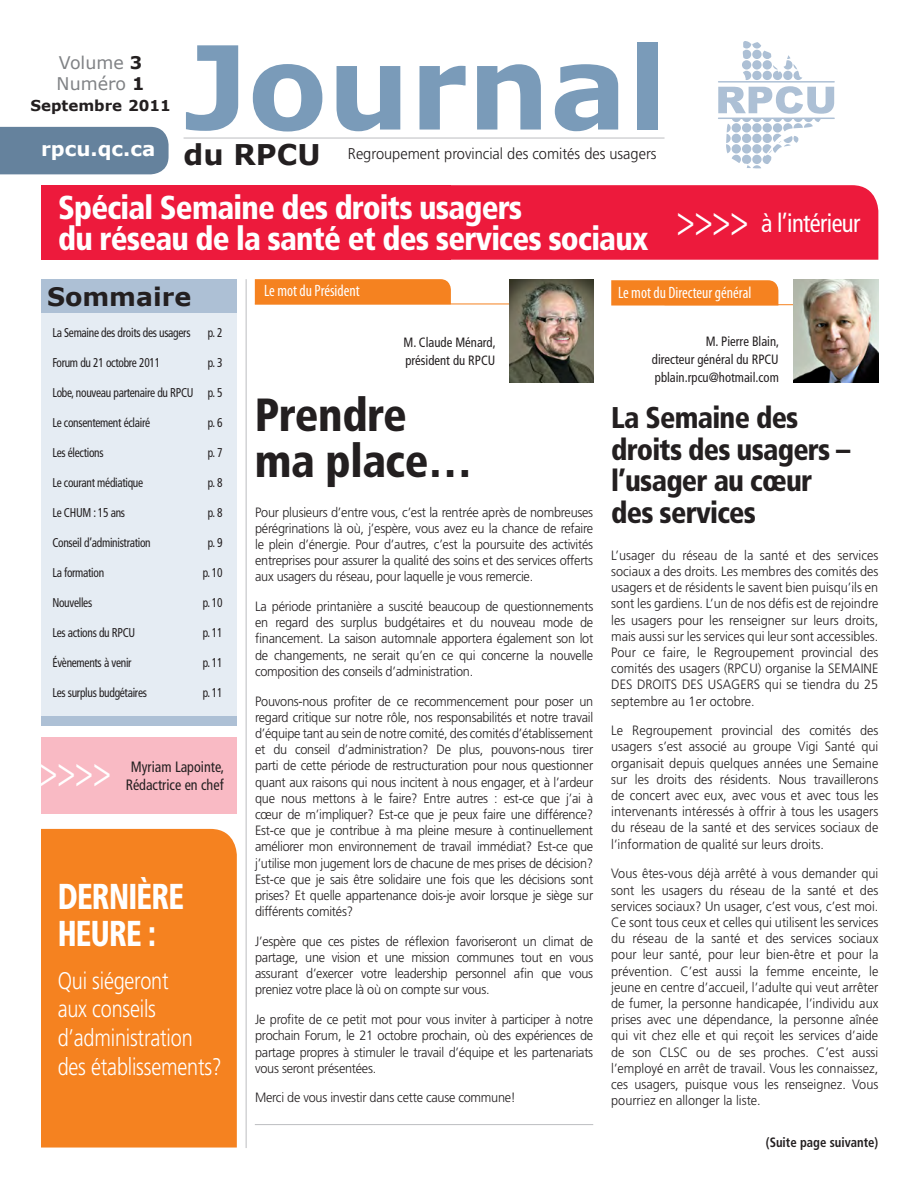
<style>
.page{position:relative;width:921px;height:1188px;background:#fff}
.page>*{position:absolute;margin:0;border:0;box-sizing:border-box;transform-origin:0 0}
.t1{font:700 115.8px "Verdana";color:#7a9bb9}
.t2{font:900 condensed 46.5px "Frutiger";letter-spacing:-.01em;color:#231f20;scale:.95 1}
.t3{font:300 42.75px "Frutiger";color:#fff;scale:.7 1}
.t4{font:900 condensed 36px/37.5px "Frutiger";letter-spacing:-.025em;color:#fff;scale:.84 1}
.t5{font:900 condensed 33px "Frutiger";letter-spacing:-.025em;color:#fff;scale:.95 1}
.t6{font:900 condensed 30px "Frutiger";letter-spacing:-.025em;color:#231f20;scale:.95 1}
.t7{font:700 28.5px "Verdana";color:#231f20}
.t8{font:condensed 25.8px "Frutiger";letter-spacing:-.025em;color:#fff;scale:.95 1}
.t9{font:700 25.35px "Verdana";color:#231f20}
.t10{font:300 24px/28.8px "Frutiger";letter-spacing:-.01em;color:#fff;scale:.83 1}
.t11{font:700 19.8px "Verdana";color:#fff}
.t12{font:17.4px "Verdana";color:#808285}
.t13{font:condensed 16.5px "Myriad Pro";color:#fff;scale:.95 1}
.t14{font:300 15.6px "Frutiger";color:#231f20;scale:.94 1}
.t15{font:condensed 15px/18px "Frutiger";color:#231f20;text-align:center;scale:.94 1}
.t16{font:700 15px "Verdana";color:#231f20}
.t17{font:300 13.5px/16.2px "Frutiger";letter-spacing:-.02em;color:#231f20;text-align:justify;scale:.94 1}
.t18{font:condensed 13.5px/18px "Frutiger";color:#231f20;scale:.94 1}
.t19{font:700 condensed 13.5px "Frutiger";color:#231f20;scale:.94 1}
.t20{font:condensed 12.75px "Frutiger";letter-spacing:-.025em;color:#231f20;scale:.89 1}
.s1{font-weight:700;color:#231f20}
</style>
<div class="page">
<div style="left:41px;top:312px;width:196px;height:413px;background:#e5ecf3"></div>
<svg style="left:718px;top:41px;width:116px;height:128px"></svg>
<hr style="left:183px;top:138px;width:481px;height:1px;background:#bcbdc0">
<div style="left:41px;top:185px;width:409px;height:75px;background:#ed1a3c"></div>
<div style="left:450px;top:185px;width:428px;height:75px;background:#ed1a3c"></div>
<hr style="left:246px;top:279px;width:1px;height:869px;background:#bcbdc0">
<div style="left:0;top:127px;width:168px;height:47px;background:#65829d"></div>
<div style="left:255px;top:279px;width:196px;height:25px;background:#f58220"></div>
<hr style="left:255px;top:304px;width:267px;height:1px;background:#f58220">
<img style="left:509px;top:279px;width:84px;height:104px">
<hr style="left:255px;top:1124px;width:338px;height:1px;background:#bcbdc0">
<div style="left:41px;top:279px;width:196px;height:34px;background:#adc0d5"></div>
<div style="left:41px;top:717px;width:196px;height:9px;background:#adc0d5"></div>
<div style="left:41px;top:829px;width:196px;height:318px;background:#f58220"></div>
<div style="left:41px;top:737px;width:196px;height:76px;background:#f9bac4"></div>
<div style="left:611px;top:280px;width:167px;height:25px;background:#f58220"></div>
<hr style="left:664px;top:304px;width:214px;height:1px;background:#f58220">
<img style="left:793px;top:279px;width:85px;height:104px">
<p class="t12" style="left:59px;top:52px;width:85px">Volume <span class="s1">3</span></p>
<p class="t12" style="left:57px;top:72px;width:90px">Numéro <span class="s1">1</span></p>
<p class="t16" style="left:30px;top:96px;width:142px">Septembre 2011</p>
<p class="t11" style="left:41px;top:137px;width:116px">rpcu.qc.ca</p>
<p class="t1" style="left:183px;top:14px;width:485px">Journal</p>
<p class="t7" style="left:183px;top:137px;width:138px">du RPCU</p>
<p class="t14" style="left:348px;top:145px;width:330px">Regroupement provincial des comités des usagers</p>
<p class="t5" style="left:58px;top:188px;width:490px">Spécial Semaine des droits usagers</p>
<p class="t5" style="left:58px;top:218px;width:622px">du réseau de la santé et des services sociaux</p>
<p class="t3" style="left:677px;top:196px;width:104px">&gt;&gt;&gt;&gt;</p>
<p class="t8" style="left:761px;top:208px;width:106px">à l’intérieur</p>
<p class="t9" style="left:47px;top:281px;width:146px">Sommaire</p>
<p class="t13" style="left:264px;top:281px;width:102px">Le mot du Président</p>
<p class="t13" style="left:618px;top:282px;width:142px">Le mot du Directeur général</p>
<p class="t20" style="left:52px;top:325px;width:157px">La Semaine des droits des usagers</p>
<p class="t20" style="left:52px;top:355px;width:123px">Forum du 21 octobre 2011</p>
<p class="t20" style="left:52px;top:385px;width:160px">Lobe, nouveau partenaire du RPCU</p>
<p class="t20" style="left:52px;top:415px;width:111px">Le consentement éclairé</p>
<p class="t20" style="left:52px;top:445px;width:59px">Les élections</p>
<p class="t20" style="left:52px;top:475px;width:104px">Le courant médiatique</p>
<p class="t20" style="left:52px;top:505px;width:83px">Le CHUM : 15 ans</p>
<p class="t20" style="left:52px;top:535px;width:112px">Conseil d’administration</p>
<p class="t20" style="left:52px;top:565px;width:60px">La formation</p>
<p class="t20" style="left:52px;top:595px;width:46px">Nouvelles</p>
<p class="t20" style="left:52px;top:625px;width:95px">Les actions du RPCU</p>
<p class="t20" style="left:52px;top:655px;width:91px">Évènements à venir</p>
<p class="t20" style="left:52px;top:685px;width:108px">Les surplus budgétaires</p>
<p class="t20" style="left:208px;top:325px;width:18px">p. 2</p>
<p class="t20" style="left:208px;top:355px;width:18px">p. 3</p>
<p class="t20" style="left:208px;top:385px;width:18px">p. 5</p>
<p class="t20" style="left:208px;top:415px;width:18px">p. 6</p>
<p class="t20" style="left:208px;top:445px;width:18px">p. 7</p>
<p class="t20" style="left:208px;top:475px;width:18px">p. 8</p>
<p class="t20" style="left:208px;top:505px;width:18px">p. 8</p>
<p class="t20" style="left:208px;top:535px;width:18px">p. 9</p>
<p class="t20" style="left:203px;top:565px;width:24px">p. 10</p>
<p class="t20" style="left:203px;top:595px;width:24px">p. 10</p>
<p class="t20" style="left:203px;top:625px;width:24px">p. 11</p>
<p class="t20" style="left:203px;top:655px;width:24px">p. 11</p>
<p class="t20" style="left:203px;top:685px;width:24px">p. 11</p>
<p class="t3" style="left:39px;top:747px;width:104px">&gt;&gt;&gt;&gt;</p>
<p class="t15" style="left:126px;top:757px;width:106px">Myriam Lapointe,<br>Rédactrice en chef</p>
<p class="t4" style="left:58px;top:877px;width:152px">DERNIÈRE<br>HEURE :</p>
<p class="t10" style="left:58px;top:966px;width:199px">Qui siégeront<br>aux conseils d’administration des établissements?</p>
<p class="t18" style="left:403px;top:333px;width:100px">M. Claude Ménard, président du RPCU</p>
<p class="t2" style="left:255px;top:387px;width:162px">Prendre</p>
<p class="t2" style="left:255px;top:433px;width:230px">ma place…</p>
<p class="t17" style="left:255px;top:504px;width:361px">Pour plusieurs d’entre vous, c’est la rentrée après de nombreuses pérégrinations là où, j’espère, vous avez eu la chance de refaire le plein d’énergie. Pour d’autres, c’est la poursuite des activités entreprises pour assurer la qualité des soins et des services offerts aux usagers du réseau, pour laquelle je vous remercie.</p>
<p class="t17" style="left:255px;top:598px;width:361px">La période printanière a suscité beaucoup de questionnements en regard des surplus budgétaires et du nouveau mode de financement. La saison automnale apportera également son lot de changements, ne serait qu’en ce qui concerne la nouvelle composition des conseils d’administration.</p>
<p class="t17" style="left:255px;top:693px;width:361px">Pouvons-nous profiter de ce recommencement pour poser un regard critique sur notre rôle, nos responsabilités et notre travail d’équipe tant au sein de notre comité, des comités d’établissement et du conseil d’administration? De plus, pouvons-nous tirer parti de cette période de restructuration pour nous questionner quant aux raisons qui nous incitent à nous engager, et à l’ardeur que nous mettons à le faire? Entre autres : est-ce que j’ai à cœur de m’impliquer? Est-ce que je peux faire une différence?<br>Est-ce que je contribue à ma pleine mesure à continuellement améliorer mon environnement de travail immédiat? Est-ce que j’utilise mon jugement lors de chacune de mes prises de décision?<br>Est-ce que je sais être solidaire une fois que les décisions sont prises? Et quelle appartenance dois-je avoir lorsque je siège sur différents comités?</p>
<p class="t17" style="left:255px;top:933px;width:361px">J’espère que ces pistes de réflexion favoriseront un climat de partage, une vision et une mission communes tout en vous assurant d’exercer votre leadership personnel afin que vous preniez votre place là où on compte sur vous.</p>
<p class="t17" style="left:255px;top:1011px;width:361px">Je profite de ce petit mot pour vous inviter à participer à notre prochain Forum, le 21 octobre prochain, où des expériences de partage propres à stimuler le travail d’équipe et les partenariats vous seront présentées.</p>
<p class="t17" style="left:255px;top:1090px;width:279px">Merci de vous investir dans cette cause commune!</p>
<p class="t18" style="left:652px;top:332px;width:137px;text-align:justify;text-indent:54px">M. Pierre Blain, directeur général du RPCU pblain.rpcu@hotmail.com</p>
<p class="t6" style="left:611px;top:400px;width:198px">La Semaine des</p>
<p class="t6" style="left:611px;top:431px;width:253px">droits des usagers –</p>
<p class="t6" style="left:611px;top:463px;width:213px">l’usager au cœur</p>
<p class="t6" style="left:611px;top:494px;width:154px">des services</p>
<p class="t17" style="left:611px;top:547px;width:286px">L’usager du réseau de la santé et des services sociaux a des droits. Les membres des comités des usagers et de résidents le savent bien puisqu’ils en sont les gardiens. L’un de nos défis est de rejoindre les usagers pour les renseigner sur leurs droits, mais aussi sur les services qui leur sont accessibles.<br>Pour ce faire, le Regroupement provincial des comités des usagers (RPCU) organise la SEMAINE DES DROITS DES USAGERS qui se tiendra du 25 septembre au 1er octobre.</p>
<p class="t17" style="left:611px;top:722px;width:286px">Le Regroupement provincial des comités des usagers s’est associé au groupe Vigi Santé qui organisait depuis quelques années une Semaine sur les droits des résidents. Nous travaillerons de concert avec eux, avec vous et avec tous les intervenants intéressés à offrir à tous les usagers du réseau de la santé et des services sociaux de l’information de qualité sur leurs droits.</p>
<p class="t17" style="left:611px;top:866px;width:286px">Vous êtes-vous déjà arrêté à vous demander qui sont les usagers du réseau de la santé et des services sociaux? Un usager, c’est vous, c’est moi.<br>Ce sont tous ceux et celles qui utilisent les services du réseau de la santé et des services sociaux pour leur santé, pour leur bien-être et pour la prévention. C’est aussi la femme enceinte, le jeune en centre d’accueil, l’adulte qui veut arrêter de fumer, la personne handicapée, l’individu aux prises avec une dépendance, la personne aînée qui vit chez elle et qui reçoit les services d’aide de son CLSC ou de ses proches. C’est aussi l’employé en arrêt de travail. Vous les connaissez, ces usagers, puisque vous les renseignez. Vous pourriez en allonger la liste.</p>
<p class="t19" style="left:766px;top:1135px;width:121px">(Suite page suivante)</p>
</div>
